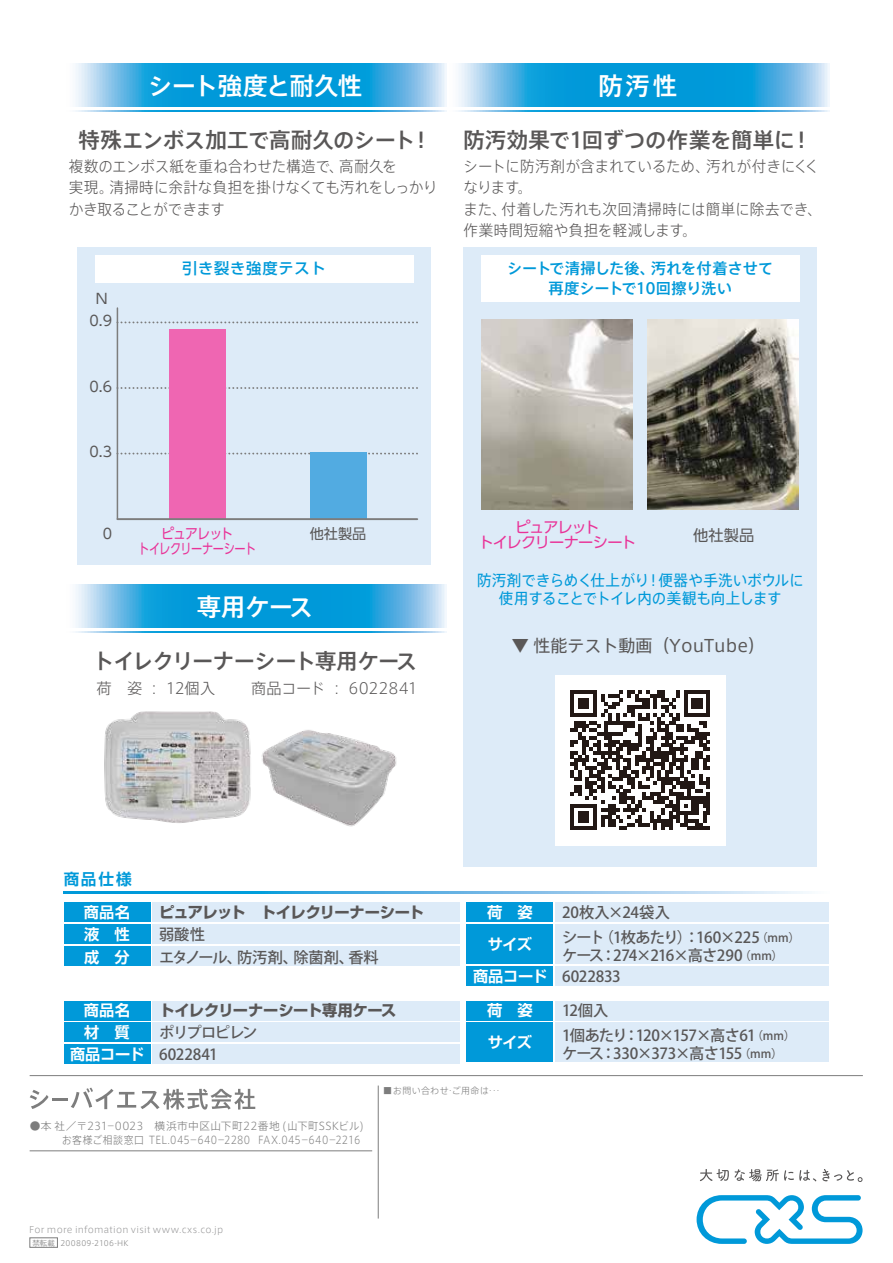
<style>
.page{position:relative;width:893px;height:1263px;background:#fff}
.page>*{position:absolute;margin:0;border:0;box-sizing:border-box;transform-origin:0 0}
.t1{font:500 24.45px "Axis Std";letter-spacing:-.025em;color:#fff}
.t2{font:500 21.45px "Axis Std";letter-spacing:-.025em;color:#595757}
.t3{font:500 21.45px "Axis Std";color:#595757}
.t4{font:16.95px "Axis Std";color:#595757}
.t5{font:700 15.6px "Shin Go Pro De";color:#0099d9}
.t6{font:300 15.3px/21.5px "Axis Std";color:#595757;scale:.95 1}
.t7{font:500 15.3px/17.5px "Koz Go Pro";letter-spacing:-.035em;color:#595757}
.t8{font:15.3px/18.3px "Axis Std";letter-spacing:-.015em;color:#0099d9;text-align:center;scale:.95 1}
.t9{font:500 15.3px/19.8px "Axis Std";letter-spacing:-.01em;color:#0099d9;text-align:center}
.t10{font:700 15.3px "Shin Go Pro De";letter-spacing:-.02em;color:#fff}
.t11{font:300 15.3px "Axis Std";color:#595757}
.t12{font:700 15.3px "Shin Go Pro";letter-spacing:-.045em;color:#595757}
.t13{font:15.3px/15.3px "UD Shin Go Pr 6 N";letter-spacing:-.07em;color:#e93398;text-align:center}
.t14{font:500 15.3px "Koz Go Pro";letter-spacing:-.015em;color:#595757}
.t15{font:700 15.3px "Shin Go Pro";letter-spacing:-.02em;color:#595757}
.t16{font:500 15.3px "Koz Go Pro";letter-spacing:-.01em;color:#595757}
.t17{font:500 15.3px "Koz Go Pro";letter-spacing:.01em;color:#595757}
.t18{font:500 15.3px "UD Shin Go Pro";letter-spacing:.05em;color:#0099d9}
.t19{font:15.3px "UD Shin Go Pr 6 N";color:#595757}
.t20{font:14.25px/15.6px "UD Shin Go Pr 6 N";letter-spacing:-.06em;color:#e93398;text-align:center;scale:.91 1}
.t21{font:14.25px "UD Shin Go Pro";color:#595757}
.t22{font:14.25px "UD Shin Go Pr 6 N";color:#595757}
.t23{font:300 10.65px/14.1px "Axis Std";letter-spacing:.035em;color:#7d7d7d}
.t24{font:300 9px "Axis Std";letter-spacing:.03em;color:#949495}
.t25{font:300 9px "Axis Std";letter-spacing:.035em;color:#7d7d7d}
.t26{font:300 7.5px "Axis Std";letter-spacing:.03em;color:#7d7d7d}
.s1{font-family:"Shin Go Pro De";font-weight:700;color:#fff}
.s2{font-size:11.7px}
</style>
<div class="page">
<svg style="left:697px;top:1195px;width:165px;height:49px"></svg>
<svg style="left:700px;top:1169px;width:116px;height:12px"></svg>
<svg style="left:822px;top:1169px;width:40px;height:13px"></svg>
<hr style="left:30px;top:1075px;width:833px;height:1px;background:#7d7d7d">
<hr style="left:30px;top:1150px;width:342px;height:1px;background:#7d7d7d">
<hr style="left:378px;top:1085px;width:1px;height:133px;background:#7d7d7d">
<div style="left:30px;top:1237px;width:28px;height:10px;border:1px solid #7d7d7d"></div>
<svg style="left:30px;top:1090px;width:19px;height:19px"></svg>
<hr style="left:52px;top:1097px;width:16px;height:3px;background:#7d7d7d">
<svg style="left:71px;top:1087px;width:184px;height:23px"></svg>
<div style="left:78px;top:247px;width:353px;height:318px;background:#ddebf8"></div>
<div style="left:95px;top:256px;width:319px;height:27px;background:#fff"></div>
<svg style="left:75px;top:584px;width:371px;height:44px;background:#33aadf"></svg>
<svg style="left:75px;top:631px;width:371px;height:2px"></svg>
<svg style="left:75px;top:63px;width:371px;height:44px;background:#33aadf"></svg>
<div style="left:64px;top:902px;width:86px;height:20px;background:#0099d9"></div>
<div style="left:152px;top:902px;width:308px;height:20px;background:#ddebf8"></div>
<div style="left:64px;top:924px;width:86px;height:20px;background:#0099d9"></div>
<div style="left:152px;top:924px;width:308px;height:20px;background:#ddebf8"></div>
<div style="left:64px;top:946px;width:86px;height:20px;background:#0099d9"></div>
<div style="left:152px;top:946px;width:308px;height:20px;background:#ddebf8"></div>
<div style="left:64px;top:1000px;width:86px;height:20px;background:#0099d9"></div>
<div style="left:152px;top:1000px;width:308px;height:20px;background:#ddebf8"></div>
<div style="left:64px;top:1022px;width:86px;height:20px;background:#0099d9"></div>
<div style="left:152px;top:1022px;width:308px;height:20px;background:#ddebf8"></div>
<div style="left:64px;top:1044px;width:86px;height:20px;background:#0099d9"></div>
<div style="left:152px;top:1044px;width:308px;height:20px;background:#ddebf8"></div>
<div style="left:467px;top:902px;width:86px;height:20px;background:#0099d9"></div>
<div style="left:555px;top:902px;width:274px;height:20px;background:#ddebf8"></div>
<div style="left:467px;top:966px;width:86px;height:20px;background:#0099d9"></div>
<div style="left:555px;top:966px;width:274px;height:20px;background:#ddebf8"></div>
<div style="left:467px;top:924px;width:86px;height:40px;background:#0099d9"></div>
<div style="left:555px;top:924px;width:274px;height:40px;background:#ddebf8"></div>
<div style="left:467px;top:1000px;width:86px;height:20px;background:#0099d9"></div>
<div style="left:555px;top:1000px;width:274px;height:20px;background:#ddebf8"></div>
<div style="left:467px;top:1022px;width:86px;height:40px;background:#0099d9"></div>
<div style="left:555px;top:1022px;width:274px;height:40px;background:#ddebf8"></div>
<svg style="left:64px;top:891px;width:745px;height:3px;background:#61b8e5"></svg>
<img style="left:272px;top:730px;width:125px;height:97px">
<img style="left:104px;top:711px;width:168px;height:112px">
<svg style="left:118px;top:453px;width:299px;height:1px"></svg>
<svg style="left:118px;top:387px;width:299px;height:2px"></svg>
<svg style="left:118px;top:321px;width:299px;height:2px"></svg>
<hr style="left:117px;top:308px;width:1px;height:211px;background:#7d7d7d">
<div style="left:169px;top:329px;width:56px;height:190px;background:#ef66b2"></div>
<div style="left:310px;top:452px;width:56px;height:67px;background:#52abe1"></div>
<hr style="left:117px;top:518px;width:300px;height:2px;background:#7d7d7d">
<svg style="left:75px;top:110px;width:371px;height:2px"></svg>
<div style="left:464px;top:247px;width:353px;height:619px;background:#ddebf8"></div>
<div style="left:481px;top:256px;width:319px;height:46px;background:#fff"></div>
<svg style="left:446px;top:63px;width:383px;height:44px;background:#39ace0"></svg>
<svg style="left:446px;top:110px;width:383px;height:2px"></svg>
<div style="left:555px;top:675px;width:170px;height:170px;background:#fff"></div>
<svg style="left:570px;top:690px;width:140px;height:140px"></svg>
<img style="left:481px;top:320px;width:151px;height:190px">
<img style="left:647px;top:320px;width:152px;height:190px">
<h1 class="t1" style="left:148px;top:67px;width:216px">シート強度と耐久性</h1>
<h2 class="t2" style="left:78px;top:123px;width:355px">特殊エンボス加工で高耐久のシート！</h2>
<p class="t6" style="left:69px;top:155px;width:389px">複数のエンボス紙を重ね合わせた構造で、高耐久を<br>実現。清掃時に余計な負担を掛けなくても汚れをしっかりかき取ることができます</p>
<p class="t21" style="left:96px;top:287px;width:13px">N</p>
<p class="t21" style="left:90px;top:309px;width:24px">0.9</p>
<p class="t21" style="left:90px;top:375px;width:24px">0.6</p>
<p class="t21" style="left:90px;top:440px;width:24px">0.3</p>
<p class="t21" style="left:103px;top:522px;width:11px">0</p>
<p class="t18" style="left:182px;top:256px;width:145px">引き裂き強度テスト</p>
<p class="t20" style="left:138px;top:525px;width:131px">ピュアレット<br>トイレクリーナーシート</p>
<p class="t22" style="left:310px;top:522px;width:58px">他社製品</p>
<h1 class="t1" style="left:197px;top:588px;width:118px">専用ケース</h1>
<h2 class="t2" style="left:93px;top:644px;width:326px">トイレクリーナーシート専用ケース</h2>
<p class="t11" style="left:97px;top:677px;width:120px">荷　姿 ： 12個入</p>
<p class="t11" style="left:251px;top:677px;width:168px">商品コード ： 6022841</p>
<h1 class="t1" style="left:598px;top:67px;width:80px">防汚性</h1>
<h2 class="t3" style="left:464px;top:123px;width:350px">防汚効果で1回ずつの作業を簡単に！</h2>
<p class="t6" style="left:464px;top:155px;width:379px">シートに防汚剤が含まれているため、汚れが付きにくくなります。<br>また、付着した汚れも次回清掃時には簡単に除去でき、作業時間短縮や負担を軽減します。</p>
<p class="t9" style="left:507px;top:257px;width:268px">シートで清掃した後、汚れを付着させて再度シートで10回擦り洗い</p>
<p class="t13" style="left:478px;top:519px;width:159px">ピュアレット<br>トイレクリーナーシート</p>
<p class="t19" style="left:693px;top:522px;width:63px">他社製品</p>
<p class="t8" style="left:477px;top:570px;width:345px">防汚剤できらめく仕上がり！便器や手洗いボウルに使用することでトイレ内の美観も向上します</p>
<p class="t4" style="left:512px;top:633px;width:255px">▼ 性能テスト動画（YouTube）</p>
<p class="t5" style="left:64px;top:866px;width:69px">商品仕様</p>
<p class="t10" style="left:84px;top:900px;width:48px">商品名</p>
<p class="t12" style="left:159px;top:900px;width:266px">ピュアレット　トイレクリーナーシート</p>
<p class="t10" style="left:84px;top:922px;width:47px">液　性</p>
<p class="t7" style="left:159px;top:927px;width:47px">弱酸性</p>
<p class="t10" style="left:84px;top:944px;width:47px">成　分</p>
<p class="t14" style="left:159px;top:947px;width:221px">エタノール、防汚剤、除菌剤、香料</p>
<p class="t10" style="left:84px;top:998px;width:48px">商品名</p>
<p class="t15" style="left:159px;top:998px;width:239px">トイレクリーナーシート専用ケース</p>
<p class="t10" style="left:84px;top:1020px;width:47px">材　質</p>
<p class="t7" style="left:70px;top:1022px;width:189px;line-height:21.9px;text-indent:89px">ポリプロピレン<span class="s1">商品コード</span> 6022841</p>
<p class="t10" style="left:487px;top:900px;width:47px">荷　姿</p>
<p class="t17" style="left:562px;top:903px;width:109px">20枚入×24袋入</p>
<p class="t10" style="left:488px;top:932px;width:46px">サイズ</p>
<p class="t7" style="left:562px;top:929px;width:240px">シート（1枚あたり）：160×225<span class="s2">（mm）</span>ケース：274×216×高さ290<span class="s2">（mm）</span></p>
<p class="t16" style="left:473px;top:967px;width:149px"><span class="s1">商品コード</span> 6022833</p>
<p class="t10" style="left:487px;top:998px;width:47px">荷　姿</p>
<p class="t7" style="left:562px;top:1003px;width:48px">12個入</p>
<p class="t10" style="left:488px;top:1030px;width:46px">サイズ</p>
<p class="t7" style="left:562px;top:1027px;width:235px">1個あたり：120×157×高さ61<span class="s2">（mm）</span>ケース：330×373×高さ155<span class="s2">（mm）</span></p>
<p class="t23" style="left:30px;top:1118px;width:335px">●本 社／〒231－0023 横浜市中区山下町22番地 (山下町SSKビル)　　　お客様ご相談窓口 TEL.045－640－2280 FAX.045－640－2216</p>
<p class="t25" style="left:383px;top:1084px;width:119px">■お問い合わせ･ご用命は･･･</p>
<p class="t24" style="left:29px;top:1222px;width:196px">For more infomation visit www.cxs.co.jp</p>
<p class="t26" style="left:32px;top:1237px;width:98px">禁転載 200809-2106-HK</p>
</div>
